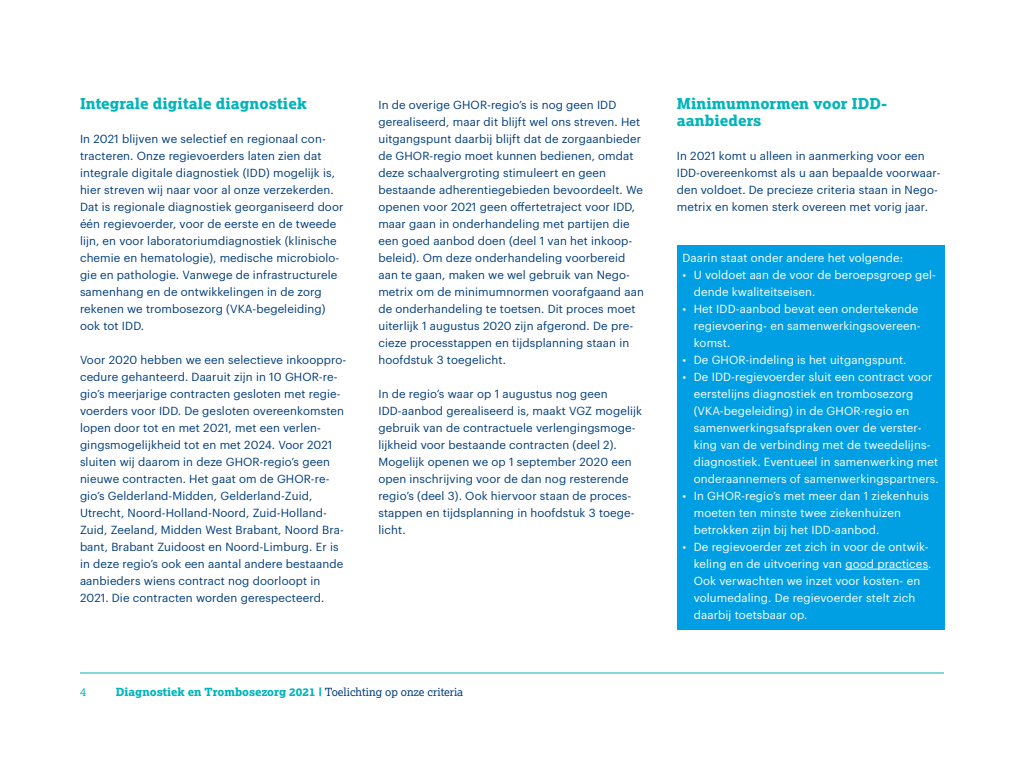
<style>
.page{position:relative;width:1024px;height:768px;background:#fff}
.page>*{position:absolute;margin:0;border:0;box-sizing:border-box;transform-origin:0 0}
.t1{font:800 15px/17px "Lexia";letter-spacing:.005em;color:#00b4ba}
.t2{font:11.5px/17px "Graphik";letter-spacing:.01em;color:#003d7b}
.t3{font:11.5px/17px "Graphik";letter-spacing:.01em;color:#fff}
.t4{font:800 11.2px "Lexia";color:#00b4ba}
.t5{font:11.2px "Lexia";color:#00b4ba}
.s1{font-weight:400;color:#003d7b}
</style>
<div class="page">
<div style="left:677px;top:245px;width:268px;height:384px;background:#009fe3"></div>
<hr style="left:845px;top:569px;width:83px;height:1px;background:#fff">
<hr style="left:80px;top:672px;width:864px;height:2px;background:#00b4ba">
<h1 class="t1" style="left:80px;top:95px;width:228px">Integrale digitale diagnostiek</h1>
<p class="t2" style="left:80px;top:129px;width:265px">In 2021 blijven we selectief en regionaal con&shy;tracteren. Onze regievoerders laten zien dat integrale digitale diagnostiek (IDD) mogelijk is, hier streven wij naar voor al onze verzekerden.<br>Dat is regionale diagnostiek georganiseerd door één regievoerder, voor de eerste en de tweede lijn, en voor laboratoriumdiagnostiek (klinische chemie en hematologie), medische microbiolo&shy;gie en pathologie. Vanwege de infrastructurele samenhang en de ontwikkelingen in de zorg rekenen we trombosezorg (VKA-begeleiding) ook tot IDD.</p>
<p class="t2" style="left:80px;top:350px;width:268px">Voor 2020 hebben we een selectieve inkooppro&shy;cedure gehanteerd. Daaruit zijn in 10 GHOR-re&shy;gio’s meerjarige contracten gesloten met regie&shy;voerders voor IDD. De gesloten overeenkomsten lopen door tot en met 2021, met een verlen&shy;gingsmogelijkheid tot en met 2024. Voor 2021 sluiten wij daarom in deze GHOR-regio’s geen nieuwe contracten. Het gaat om de GHOR-re&shy;gio’s Gelderland-Midden, Gelderland-Zuid, Utrecht, Noord-Holland-Noord, Zuid-Holland-Zuid, Zeeland, Midden West Brabant, Noord Bra&shy;bant, Brabant Zuidoost en Noord-Limburg. Er is in deze regio’s ook een aantal andere bestaande aanbieders wiens contract nog doorloopt in 2021. Die contracten worden gerespecteerd.</p>
<p class="t2" style="left:378px;top:95px;width:267px">In de overige GHOR-regio’s is nog geen IDD gerealiseerd, maar dit blijft wel ons streven. Het uitgangspunt daarbij blijft dat de zorgaanbieder de GHOR-regio moet kunnen bedienen, omdat deze schaalvergroting stimuleert en geen bestaande adherentiegebieden bevoordeelt. We openen voor 2021 geen offertetraject voor IDD, maar gaan in onderhandeling met partijen die een goed aanbod doen (deel 1 van het inkoop&shy;beleid). Om deze onderhandeling voorbereid aan te gaan, maken we wel gebruik van Nego&shy;metrix om de minimumnormen voorafgaand aan de onderhandeling te toetsen. Dit proces moet uiterlijk 1 augustus 2020 zijn afgerond. De pre&shy;cieze processtappen en tijdsplanning staan in hoofdstuk 3 toegelicht.</p>
<p class="t2" style="left:378px;top:384px;width:265px">In de regio’s waar op 1 augustus nog geen IDD-aanbod gerealiseerd is, maakt VGZ mogelijk gebruik van de contractuele verlengingsmoge&shy;lijkheid voor bestaande contracten (deel 2).<br>Mogelijk openen we op 1 september 2020 een open inschrijving voor de dan nog resterende regio’s (deel 3). Ook hiervoor staan de proces&shy;stappen en tijdsplanning in hoofdstuk 3 toege&shy;licht.</p>
<p class="t5" style="left:80px;top:685px;width:8px">4</p>
<p class="t4" style="left:116px;top:685px;width:349px">Diagnostiek en Trombosezorg 2021 | <span class="s1">Toelichting op onze criteria</span></p>
<h1 class="t1" style="left:677px;top:95px;width:212px">Minimumnormen voor IDD&shy;aanbieders</h1>
<p class="t2" style="left:677px;top:146px;width:265px">In 2021 komt u alleen in aanmerking voor een IDD-overeenkomst als u aan bepaalde voorwaar&shy;den voldoet. De precieze criteria staan in Nego&shy;metrix en komen sterk overeen met vorig jaar.</p>
<p class="t3" style="left:682px;top:248px;width:222px">Daarin staat onder andere het volgende:</p>
<p class="t3" style="left:694px;top:265px;width:244px;text-indent:-11px">• U voldoet aan de voor de beroepsgroep gel&shy;dende kwaliteitseisen.</p>
<p class="t3" style="left:694px;top:299px;width:228px;text-indent:-11px">• Het IDD-aanbod bevat een ondertekende regievoering- en samenwerkingsovereen&shy;komst.</p>
<p class="t3" style="left:682px;top:350px;width:226px">• De GHOR-indeling is het uitgangspunt.</p>
<p class="t3" style="left:694px;top:367px;width:246px;text-indent:-11px">• De IDD-regievoerder sluit een contract voor eerstelijns diagnostiek en trombosezorg (VKA-begeleiding) in de GHOR-regio en samenwerkingsafspraken over de verster&shy;king van de verbinding met de tweedelijns&shy;diagnostiek. Eventueel in samenwerking met onderaannemers of samenwerkingspartners.</p>
<p class="t3" style="left:694px;top:486px;width:237px;text-indent:-11px">• In GHOR-regio’s met meer dan 1 ziekenhuis moeten ten minste twee ziekenhuizen betrokken zijn bij het IDD-aanbod.</p>
<p class="t3" style="left:694px;top:537px;width:239px;text-indent:-11px">• De regievoerder zet zich in voor de ontwik&shy;keling en de uitvoering van good practices.<br>Ook verwachten we inzet voor kosten- en volumedaling. De regievoerder stelt zich daarbij toetsbaar op.</p>
</div>
